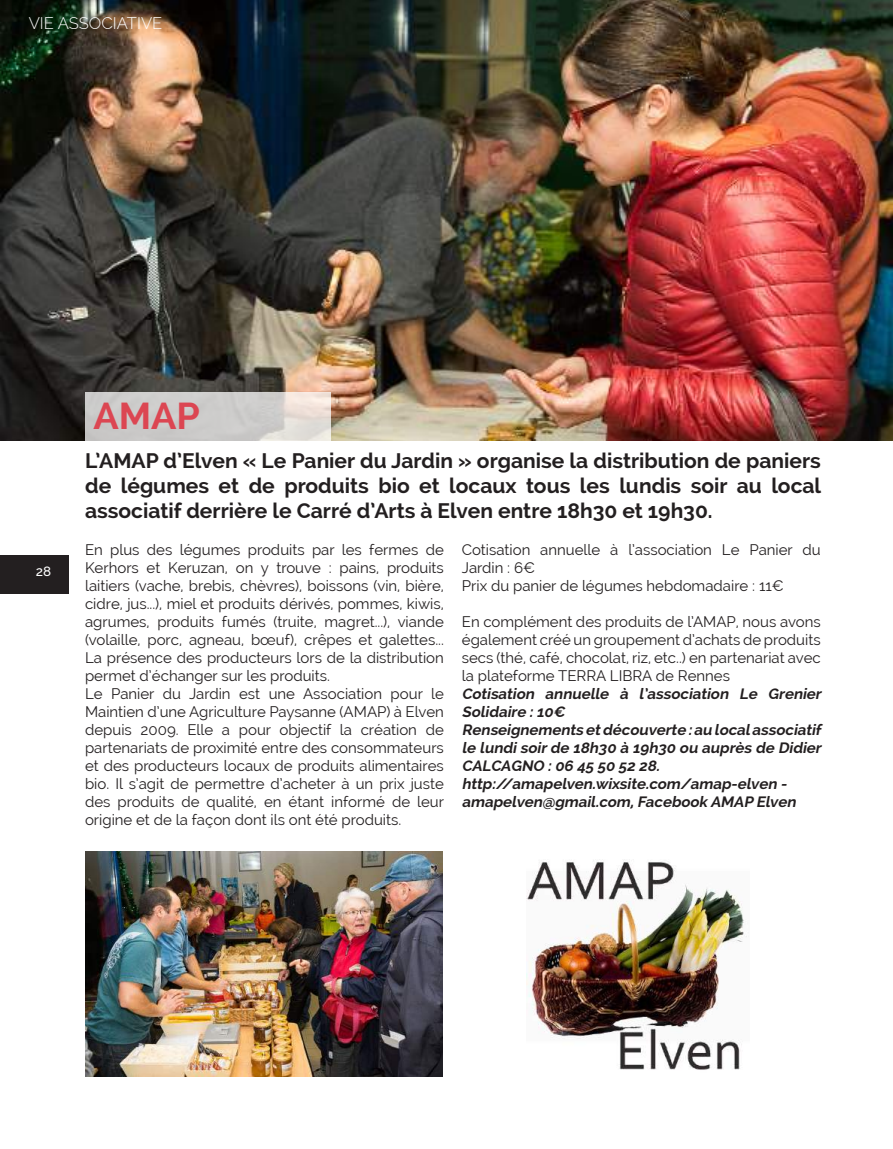
<style>
.page{position:relative;width:893px;height:1149px;background:#fff}
.page>*{position:absolute;margin:0;border:0;box-sizing:border-box;transform-origin:0 0}
.t1{font:700 37.5px "Raleway";color:#dc4652}
.t2{font:700 21px/25.2px "Raleway";color:#231f20;text-align:justify}
.t3{font:300 16.5px "Raleway";color:#fff}
.t4{font:15px/18px "Raleway";color:#231f20}
.t5{font:italic 700 15px/18px "Raleway";color:#231f20}
.t6{font:500 13.5px "Raleway";color:#fff}
</style>
<div class="page">
<div style="left:0;top:555px;width:69px;height:38px;background:#231f20"></div>
<img style="left:0;top:0;width:893px;height:440px">
<svg style="left:85px;top:392px;width:246px;height:49px;background:#d1cfcc"></svg>
<img style="left:85px;top:851px;width:357px;height:225px">
<img style="left:526px;top:859px;width:221px;height:211px">
<p class="t3" style="left:29px;top:14px;width:135px">VIE ASSOCIATIVE</p>
<h1 class="t1" style="left:94px;top:394px;width:108px">AMAP</h1>
<p class="t6" style="left:36px;top:563px;width:17px">28</p>
<h2 class="t2" style="left:85px;top:447px;width:738px">L’AMAP d’Elven « Le Panier du Jardin » organise la distribution de paniers de légumes et de produits bio et locaux tous les lundis soir au local associatif derrière le Carré d’Arts à Elven entre 18h30 et 19h30.</h2>
<p class="t4" style="left:85px;top:540px;width:361px">En plus des légumes produits par les fermes de Kerhors et Keruzan, on y trouve : pains, produits laitiers (vache, brebis, chèvres), boissons (vin, bière, cidre, jus...), miel et produits dérivés, pommes, kiwis, agrumes, produits fumés (truite, magret...), viande (volaille, porc, agneau, bœuf), crêpes et galettes...<br>La présence des producteurs lors de la distribution permet d’échanger sur les produits.<br>Le Panier du Jardin est une Association pour le Maintien d’une Agriculture Paysanne (AMAP) à Elven depuis 2009. Elle a pour objectif la création de partenariats de proximité entre des consommateurs et des producteurs locaux de produits alimentaires bio. Il s’agit de permettre d’acheter à un prix juste des produits de qualité, en étant informé de leur origine et de la façon dont ils ont été produits.</p>
<p class="t4" style="left:462px;top:540px;width:360px">Cotisation annuelle à l’association Le Panier du<br>Jardin : 6€<br>Prix du panier de légumes hebdomadaire : 11€</p>
<p class="t4" style="left:462px;top:612px;width:360px;text-align:justify">En complément des produits de l’AMAP, nous avons également créé un groupement d’achats de produits secs (thé, café, chocolat, riz, etc..) en partenariat avec la plateforme TERRA LIBRA de Rennes</p>
<p class="t5" style="left:462px;top:684px;width:364px">Cotisation annuelle à l’association Le Grenier Solidaire :10€<br>Renseignements et découverte :au localassociatif le lundisoirde 18h30 à 19h30 ou auprès de Didier CALCAGNO :06 45 50 52 28. http://amapelven.wixsite.com/amap-elven - amapelven@gmail.com,Facebook AMAP Elven</p>
</div>
